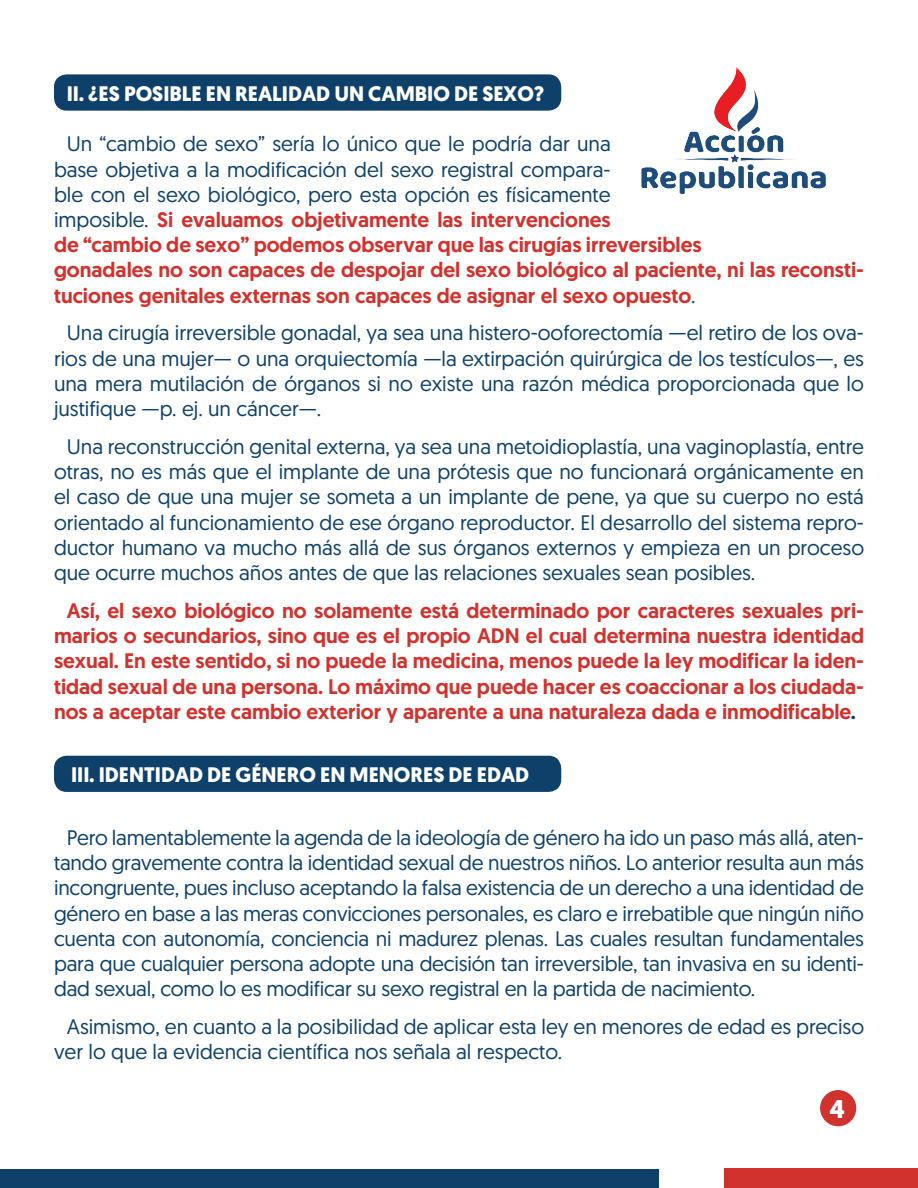
<style>
.page{position:relative;width:918px;height:1188px;background:#fff}
.page>*{position:absolute;margin:0;border:0;box-sizing:border-box;transform-origin:0 0}
.t1{font:700 25.5px "Geomanist";color:#fff}
.t2{font:21px/25.2px "Geomanist";color:#0e4069;text-align:justify}
.t3{font:500 21px/25.2px "Geomanist";color:#d0322e}
.t4{font:700 21px "Geomanist";color:#fff}
.s1{font-weight:400;color:#0e4069}
.s2{color:#cf302e}
.s3{color:#0e4069}
</style>
<div class="page">
<div style="left:54px;top:74px;width:507px;height:37px;background:#0e4069;border-radius:13px"></div>
<div style="left:54px;top:756px;width:507px;height:36px;background:#0e4069;border-radius:13px"></div>
<div style="left:820px;top:1090px;width:36px;height:36px;background:#d0322e;border-radius:50%"></div>
<div style="left:0;top:1169px;width:918px;height:19px;background:#0e4069"></div>
<div style="left:660px;top:1168px;width:258px;height:20px;background:#fff"></div>
<div style="left:724px;top:1168px;width:194px;height:20px;background:#d1322e"></div>
<img style="left:641px;top:67px;width:185px;height:127px">
<p class="t4" style="left:67px;top:80px;width:479px">II. ¿ES POSIBLE EN REALIDAD UN CAMBIO DE SEXO?</p>
<p class="t3" style="left:54px;top:131px;width:811px;text-indent:13px"><span class="s1">Un “cambio de sexo” sería lo único que le podría dar una<br>base objetiva a la modificación del sexo registral compara-<br>ble con el sexo biológico, pero esta opción es físicamente<br>imposible.</span> Si evaluamos objetivamente las intervenciones<br>de “cambio de sexo” podemos observar que las cirugías irreversibles<br>gonadales no son capaces de despojar del sexo biológico al paciente, ni las reconsti&shy;tuciones genitales externas son capaces de asignar el sexo opuesto<span class="s1">.</span></p>
<p class="t2" style="left:54px;top:320px;width:812px;text-indent:13px">Una cirugía irreversible gonadal, ya sea una histero-ooforectomía —el retiro de los ova&shy;rios de una mujer— o una orquiectomía —la extirpación quirúrgica de los testículos—, es una mera mutilación de órganos si no existe una razón médica proporcionada que lo justifique —p. ej. un cáncer—.</p>
<p class="t2" style="left:54px;top:433px;width:812px;text-indent:13px">Una reconstrucción genital externa, ya sea una metoidioplastía, una vaginoplastía, entre otras, no es más que el implante de una prótesis que no funcionará orgánicamente en el caso de que una mujer se someta a un implante de pene, ya que su cuerpo no está orientado al funcionamiento de ese órgano reproductor. El desarrollo del sistema repro&shy;ductor humano va mucho más allá de sus órganos externos y empieza en un proceso que ocurre muchos años antes de que las relaciones sexuales sean posibles.</p>
<p class="t3" style="left:54px;top:598px;width:812px;text-align:justify;text-indent:13px">Así, el sexo biológico no solamente está determinado por caracteres sexuales pri&shy;marios o secundarios, sino que es el propio ADN el cual determina nuestra identidad sexual. En este sentido, si no puede la medicina, menos puede la ley modificar la iden&shy;tidad sexual de una persona. Lo máximo que puede hacer es coaccionar a los ciudada&shy;nos a aceptar este cambio exterior y aparente a una naturaleza dada e inmodifi<span class="s2">cable</span><span class="s3">.</span></p>
<p class="t4" style="left:71px;top:761px;width:460px">III. IDENTIDAD DE GÉNERO EN MENORES DE EDAD</p>
<p class="t2" style="left:54px;top:824px;width:812px;text-indent:13px">Pero lamentablemente la agenda de la ideología de género ha ido un paso más allá, aten&shy;tando gravemente contra la identidad sexual de nuestros niños. Lo anterior resulta aun más incongruente, pues incluso aceptando la falsa existencia de un derecho a una identidad de género en base a las meras convicciones personales, es claro e irrebatible que ningún niño cuenta con autonomía, conciencia ni madurez plenas. Las cuales resultan fundamentales para que cualquier persona adopte una decisión tan irreversible, tan invasiva en su identi&shy;dad sexual, como lo es modificar su sexo registral en la partida de nacimiento.</p>
<p class="t2" style="left:54px;top:1014px;width:812px;text-indent:13px">Asimismo, en cuanto a la posibilidad de aplicar esta ley en menores de edad es preciso ver lo que la evidencia científica nos señala al respecto.</p>
<p class="t1" style="left:830px;top:1092px;width:17px">4</p>
</div>
